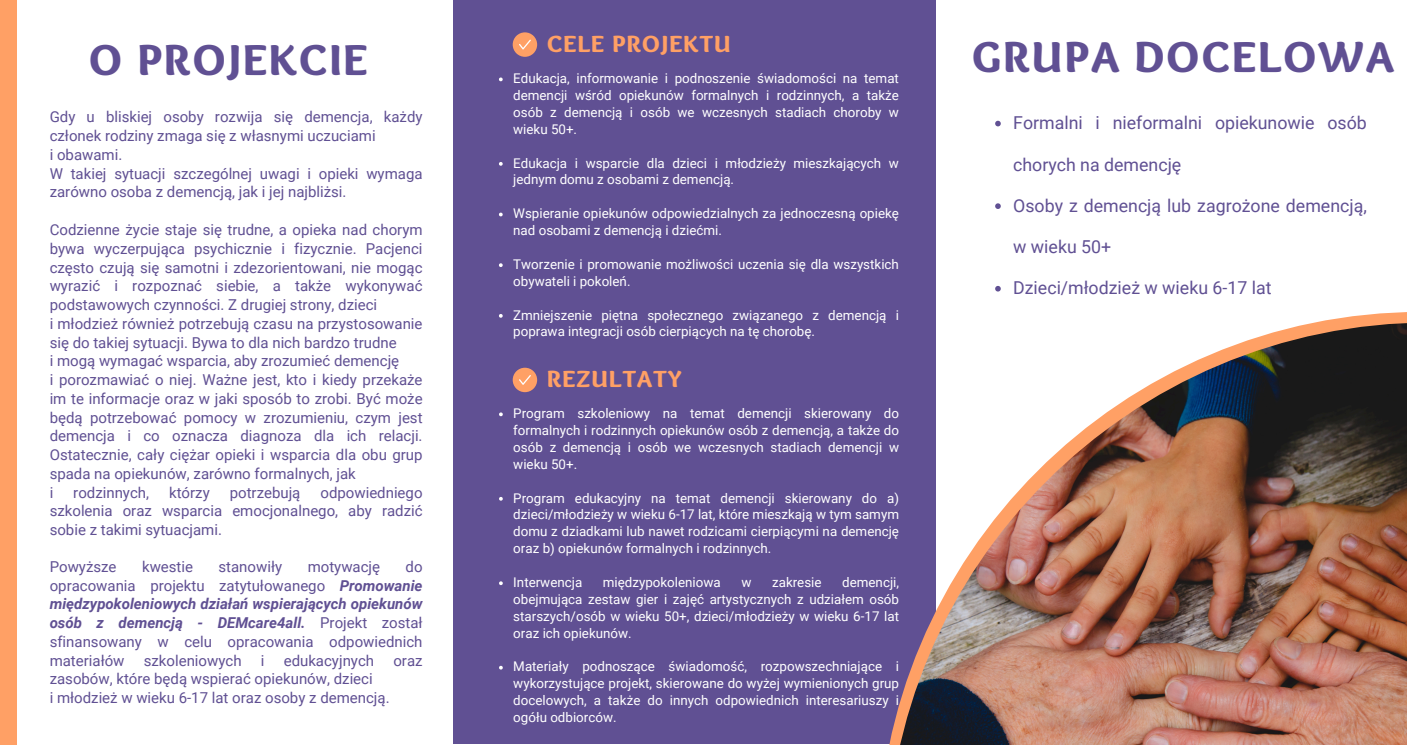
<style>
.page{position:relative;width:1407px;height:745px;background:#fff}
.page>*{position:absolute;margin:0;border:0;box-sizing:border-box;transform-origin:0 0}
.t1{font:900 45px "Sukar";letter-spacing:.05em;color:#605093}
.t2{font:900 24.25px "Sukar";letter-spacing:.05em;color:#ffa065}
.t3{font:17.75px "Roboto";color:#605093}
.t4{font:15px/18.8px "Roboto";color:#605093}
.t5{font:13.38px/16.9px "Roboto";color:#fff;text-align:justify}
.s1{font-weight:700;font-style:italic}
</style>
<div class="page">
<div style="left:453px;top:0;width:483px;height:743px;background:#605093"></div>
<img style="left:886px;top:322px;width:520px;height:422px">
<svg style="left:499px;top:77px;width:3px;height:4px"></svg>
<svg style="left:499px;top:162px;width:3px;height:4px"></svg>
<svg style="left:499px;top:263px;width:3px;height:4px"></svg>
<div style="left:0;top:0;width:17px;height:744px;background:#ffa065"></div>
<svg style="left:512px;top:32px;width:25px;height:25px"></svg>
<svg style="left:512px;top:367px;width:25px;height:25px"></svg>
<svg style="left:995px;top:121px;width:5px;height:5px"></svg>
<svg style="left:995px;top:203px;width:5px;height:6px"></svg>
<svg style="left:995px;top:286px;width:5px;height:5px"></svg>
<svg style="left:499px;top:412px;width:4px;height:4px"></svg>
<svg style="left:499px;top:497px;width:4px;height:3px"></svg>
<svg style="left:499px;top:581px;width:4px;height:4px"></svg>
<svg style="left:499px;top:665px;width:4px;height:4px"></svg>
<p class="t1" style="left:89px;top:34px;width:280px">O PROJEKCIE</p>
<p class="t4" style="left:50px;top:108px;width:374px">Gdy u bliskiej osoby rozwija się demencja, każdy członek rodziny zmaga się z własnymi uczuciami<br>i obawami.<br>W takiej sytuacji szczególnej uwagi i opieki wymaga zarówno osoba z demencją, jak i jej najbliżsi.</p>
<p class="t4" style="left:50px;top:220px;width:374px">Codzienne życie staje się trudne, a opieka nad chorym bywa wyczerpująca psychicznie i fizycznie. Pacjenci często czują się samotni i zdezorientowani, nie mogąc wyrazić i rozpoznać siebie, a także wykonywać podstawowych czynności. Z drugiej strony, dzieci<br>i młodzież również potrzebują czasu na przystosowanie się do takiej sytuacji. Bywa to dla nich bardzo trudne<br>i mogą wymagać wsparcia, aby zrozumieć demencję<br>i porozmawiać o niej. Ważne jest, kto i kiedy przekaże im te informacje oraz w jaki sposób to zrobi. Być może będą potrzebować pomocy w zrozumieniu, czym jest demencja i co oznacza diagnoza dla ich relacji.<br>Ostatecznie, cały ciężar opieki i wsparcia dla obu grup spada na opiekunów, zarówno formalnych, jak<br>i</p>
<p class="t4" style="left:50px;top:483px;width:374px;text-align:justify;text-indent:271px">odpowiedniego szkolenia oraz wsparcia emocjonalnego, aby radzić sobie z takimi sytuacjami.</p>
<p class="t4" style="left:50px;top:557px;width:68px">Powyższe</p>
<p class="t4" style="left:142px;top:557px;width:52px">kwestie</p>
<p class="t4" style="left:218px;top:557px;width:65px">stanowiły</p>
<p class="t4" style="left:308px;top:557px;width:74px">motywację</p>
<p class="t4" style="left:73px;top:483px;width:77px">rodzinnych,</p>
<p class="t4" style="left:169px;top:483px;width:42px">którzy</p>
<p class="t4" style="left:230px;top:483px;width:72px">potrzebują</p>
<p class="t4" style="left:50px;top:557px;width:374px;text-align:justify;text-indent:356px">do opracowania projektu zatytułowanego <span class="s1">Promowanie międzypokoleniowych działań wspierających opiekunów osób z demencją - DEMcare4all.</span> Projekt został sfinansowany w celu opracowania odpowiednich materiałów</p>
<p class="t4" style="left:144px;top:651px;width:99px">szkoleniowych</p>
<p class="t4" style="left:261px;top:651px;width:5px">i</p>
<p class="t4" style="left:284px;top:651px;width:92px">edukacyjnych</p>
<p class="t4" style="left:393px;top:651px;width:31px">oraz</p>
<p class="t4" style="left:50px;top:669px;width:341px">zasobów, które będą wspierać opiekunów, dzieci<br>i młodzież w wieku 6-17 lat oraz osoby z demencją.</p>
<p class="t2" style="left:547px;top:30px;width:185px">CELE PROJEKTU</p>
<h4 class="t5" style="left:513px;top:70px;width:387px">Edukacja, informowanie i podnoszenie świadomości na temat demencji wśród opiekunów formalnych i rodzinnych, a także osób z demencją i osób we wczesnych stadiach choroby w wieku 50+.</h4>
<h4 class="t5" style="left:513px;top:154px;width:387px">Edukacja i wsparcie dla dzieci i młodzieży mieszkających w jednym domu z osobami z demencją.</h4>
<h4 class="t5" style="left:513px;top:205px;width:387px">Wspieranie opiekunów odpowiedzialnych za jednoczesną opiekę nad osobami z demencją i dziećmi.</h4>
<p class="t5" style="left:513px;top:256px;width:387px">Tworzenie i promowanie możliwości uczenia się dla wszystkich obywateli i pokoleń.</p>
<h2 class="t5" style="left:513px;top:306px;width:387px">Zmniejszenie piętna społecznego związanego z demencją i poprawa integracji osób cierpiących na tę chorobę.</h2>
<p class="t2" style="left:547px;top:365px;width:136px">REZULTATY</p>
<p class="t5" style="left:513px;top:405px;width:387px">Program szkoleniowy na temat demencji skierowany do formalnych i rodzinnych opiekunów osób z demencją, a także do osób z demencją i osób we wczesnych stadiach demencji w wieku 50+.</p>
<h1 class="t5" style="left:513px;top:489px;width:387px">Program edukacyjny na temat demencji skierowany do a) dzieci/młodzieży w wieku 6-17 lat, które mieszkają w tym samym domu z dziadkami lub nawet rodzicami cierpiącymi na demencję oraz b) opiekunów formalnych i rodzinnych.</h1>
<p class="t5" style="left:513px;top:573px;width:70px">Interwencja</p>
<p class="t5" style="left:603px;top:573px;width:119px">międzypokoleniowa</p>
<p class="t5" style="left:741px;top:573px;width:12px">w</p>
<p class="t5" style="left:772px;top:573px;width:51px">zakresie</p>
<p class="t5" style="left:513px;top:573px;width:387px;text-indent:329px">demencji, obejmująca zestaw gier i zajęć artystycznych z udziałem osób starszych/osób w wieku 50+, dzieci/młodzieży w wieku 6-17 lat oraz ich opiekunów.</p>
<p class="t5" style="left:513px;top:658px;width:387px">Materiały podnoszące świadomość, rozpowszechniające i wykorzystujące projekt, skierowane do wyżej wymienionych grup docelowych, a także do innych odpowiednich interesariuszy i ogółu odbiorców.</p>
<h2 class="t1" style="left:972px;top:31px;width:423px">GRUPA DOCELOWA</h2>
<p class="t3" style="left:1013px;top:113px;width:355px">Formalni i nieformalni opiekunowie osób</p>
<p class="t3" style="left:1013px;top:154px;width:170px">chorych na demencję</p>
<p class="t3" style="left:1013px;top:195px;width:355px">Osoby z demencją lub zagrożone demencją,</p>
<p class="t3" style="left:1013px;top:236px;width:99px">w wieku 50+</p>
<p class="t3" style="left:1013px;top:278px;width:260px">Dzieci/młodzież w wieku 6-17 lat</p>
</div>
